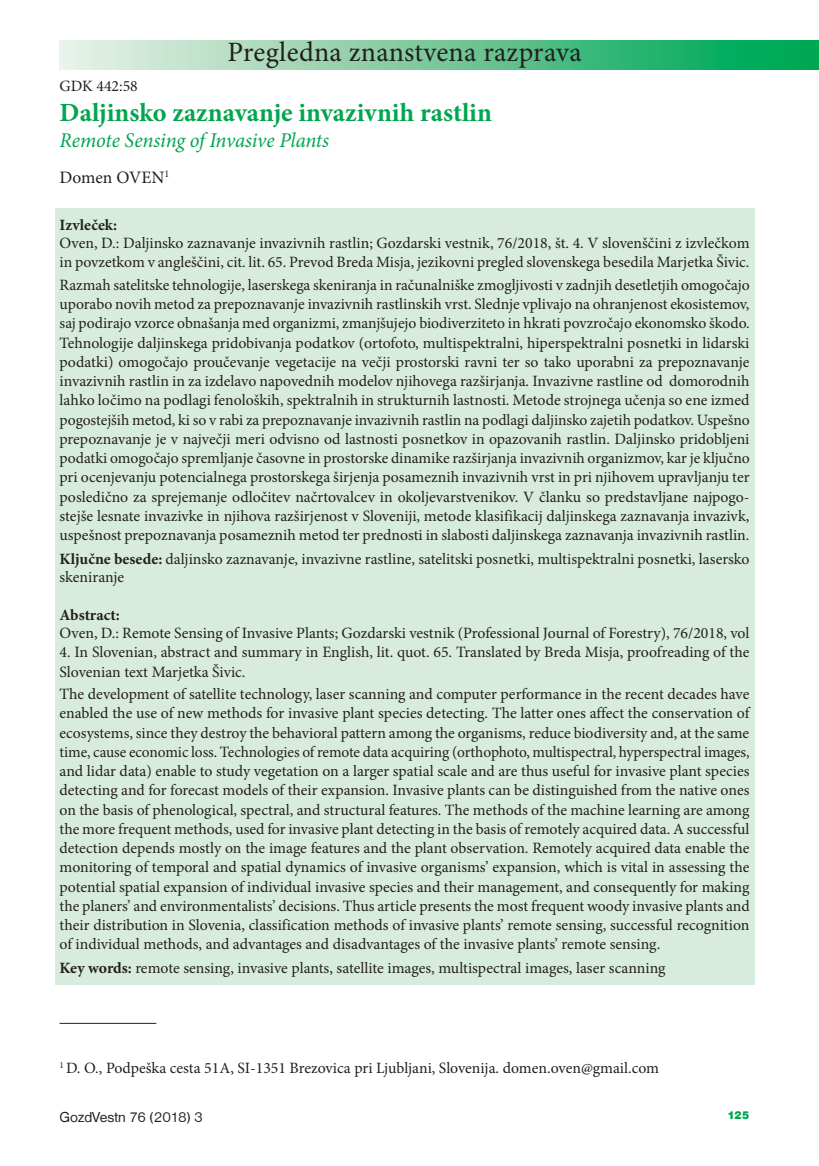
<style>
.page{position:relative;width:819px;height:1166px;background:#fff}
.page>*{position:absolute;margin:0;border:0;box-sizing:border-box;transform-origin:0 0}
.t1{font:28px "Minion Pro";letter-spacing:.01em;color:#231f20}
.t2{font:700 26.25px "Minion Pro";color:#00a54f}
.t3{font:italic 21px "Minion Pro";letter-spacing:-.01em;color:#00a54f}
.t4{font:17.5px "Minion Pro";color:#231f20}
.t5{font:15.75px/19.2px "Minion Pro";color:#231f20}
.t6{font:700 15.75px "Minion Pro";color:#231f20}
.t7{font:14.88px "Nimbus San DEE";color:#231f20}
.t8{font:11.38px "Nimbus San DEE Blac";color:#00a54f}
.s1{font-weight:700}
</style>
<div class="page">
<div style="left:60px;top:40px;width:759px;height:29px;background:linear-gradient(to right,#f2f0e7,#00a24c)"></div>
<div style="left:55px;top:209px;width:699px;height:776px;background:#d8ecdd"></div>
<hr style="left:60px;top:1023px;width:96px;height:1px;background:#231f20">
<h1 class="t1" style="left:227px;top:33px;width:355px">Pregledna znanstvena razprava</h1>
<p class="t5" style="left:60px;top:76px;width:80px">GDK 442:58</p>
<h2 class="t2" style="left:60px;top:94px;width:434px">Daljinsko zaznavanje invazivnih rastlin</h2>
<h3 class="t3" style="left:60px;top:125px;width:271px">Remote Sensing of Invasive Plants</h3>
<p class="t4" style="left:60px;top:165px;width:111px">Domen OVEN<sup>1</sup></p>
<p class="t6" style="left:60px;top:214px;width:59px">Izvleček:</p>
<p class="t5" style="left:60px;top:233px;width:691px">Oven, D.: Daljinsko zaznavanje invazivnih rastlin; Gozdarski vestnik, 76/2018, št. 4. V slovenščini z izvlečkom in povzetkom v angleščini, cit. lit. 65. Prevod Breda Misja, jezikovni pregled slovenskega besedila Marjetka Šivic.</p>
<p class="t5" style="left:60px;top:275px;width:691px;text-align:justify">Razmah satelitske tehnologije, laserskega skeniranja in računalniške zmogljivosti v zadnjih desetletjih omogočajo uporabo novih metod za prepoznavanje invazivnih rastlinskih vrst. Slednje vplivajo na ohranjenost ekosistemov, saj podirajo vzorce obnašanja med organizmi, zmanjšujejo biodiverziteto in hkrati povzročajo ekonomsko škodo.<br>Tehnologije daljinskega pridobivanja podatkov (ortofoto, multispektralni, hiperspektralni posnetki in lidarski podatki) omogočajo proučevanje vegetacije na večji prostorski ravni ter so tako uporabni za prepoznavanje invazivnih rastlin in za izdelavo napovednih modelov njihovega razširjanja. Invazivne rastline od domorodnih lahko ločimo na podlagi fenoloških, spektralnih in strukturnih lastnosti. Metode strojnega učenja so ene izmed pogostejših metod, ki so v rabi za prepoznavanje invazivnih rastlin na podlagi daljinsko zajetih podatkov. Uspešno prepoznavanje je v največji meri odvisno od lastnosti posnetkov in opazovanih rastlin. Daljinsko pridobljeni podatki omogočajo spremljanje časovne in prostorske dinamike razširjanja invazivnih organizmov, kar je ključno pri ocenjevanju potencialnega prostorskega širjenja posameznih invazivnih vrst in pri njihovem upravljanju ter posledično za sprejemanje odločitev načrtovalcev in okoljevarstvenikov. V članku so predstavljane najpogo&shy;stejše lesnate invazivke in njihova razširjenost v Sloveniji, metode klasifikacij daljinskega zaznavanja invazivk, uspešnost prepoznavanja posameznih metod ter prednosti in slabosti daljinskega zaznavanja invazivnih rastlin.</p>
<p class="t5" style="left:60px;top:550px;width:691px;line-height:17.5px"><span class="s1">Ključne besede:</span> daljinsko zaznavanje, invazivne rastline, satelitski posnetki, multispektralni posnetki, lasersko skeniranje</p>
<p class="t6" style="left:60px;top:604px;width:62px">Abstract:</p>
<p class="t5" style="left:60px;top:623px;width:691px">Oven, D.: Remote Sensing of Invasive Plants; Gozdarski vestnik (Professional Journal of Forestry), 76/2018, vol</p>
<p class="t5" style="left:60px;top:643px;width:691px">4. In Slovenian, abstract and summary in English, lit. quot. 65. Translated by Breda Misja, proofreading of the<br>Slovenian text Marjetka Šivic.</p>
<p class="t5" style="left:60px;top:684px;width:691px;text-align:justify">The development of satellite technology, laser scanning and computer performance in the recent decades have enabled the use of new methods for invasive plant species detecting. The latter ones affect the conservation of ecosystems, since they destroy the behavioral pattern among the organisms, reduce biodiversity and, at the same time, cause economic loss. Technologies of remote data acquiring (orthophoto, multispectral, hyperspectral images, and lidar data) enable to study vegetation on a larger spatial scale and are thus useful for invasive plant species detecting and for forecast models of their expansion. Invasive plants can be distinguished from the native ones on the basis of phenological, spectral, and structural features. The methods of the machine learning are among the more frequent methods, used for invasive plant detecting in the basis of remotely acquired data. A successful detection depends mostly on the image features and the plant observation. Remotely acquired data enable the monitoring of temporal and spatial dynamics of invasive organisms’ expansion, which is vital in assessing the potential spatial expansion of individual invasive species and their management, and consequently for making the planers’ and environmentalists’ decisions. Thus article presents the most frequent woody invasive plants and their distribution in Slovenia, classification methods of invasive plants’ remote sensing, successful recognition of individual methods, and advantages and disadvantages of the invasive plants’ remote sensing.</p>
<p class="t5" style="left:60px;top:958px;width:607px"><span class="s1">Key words:</span> remote sensing, invasive plants, satellite images, multispectral images, laser scanning</p>
<p class="t5" style="left:60px;top:1058px;width:601px"><sup>1</sup> D. O., Podpeška cesta 51A, SI-1351 Brezovica pri Ljubljani, Slovenija. domen.oven@gmail.com</p>
<p class="t7" style="left:60px;top:1109px;width:145px">GozdVestn 76 (2018) 3</p>
<p class="t8" style="left:727px;top:1109px;width:24px">125</p>
</div>
